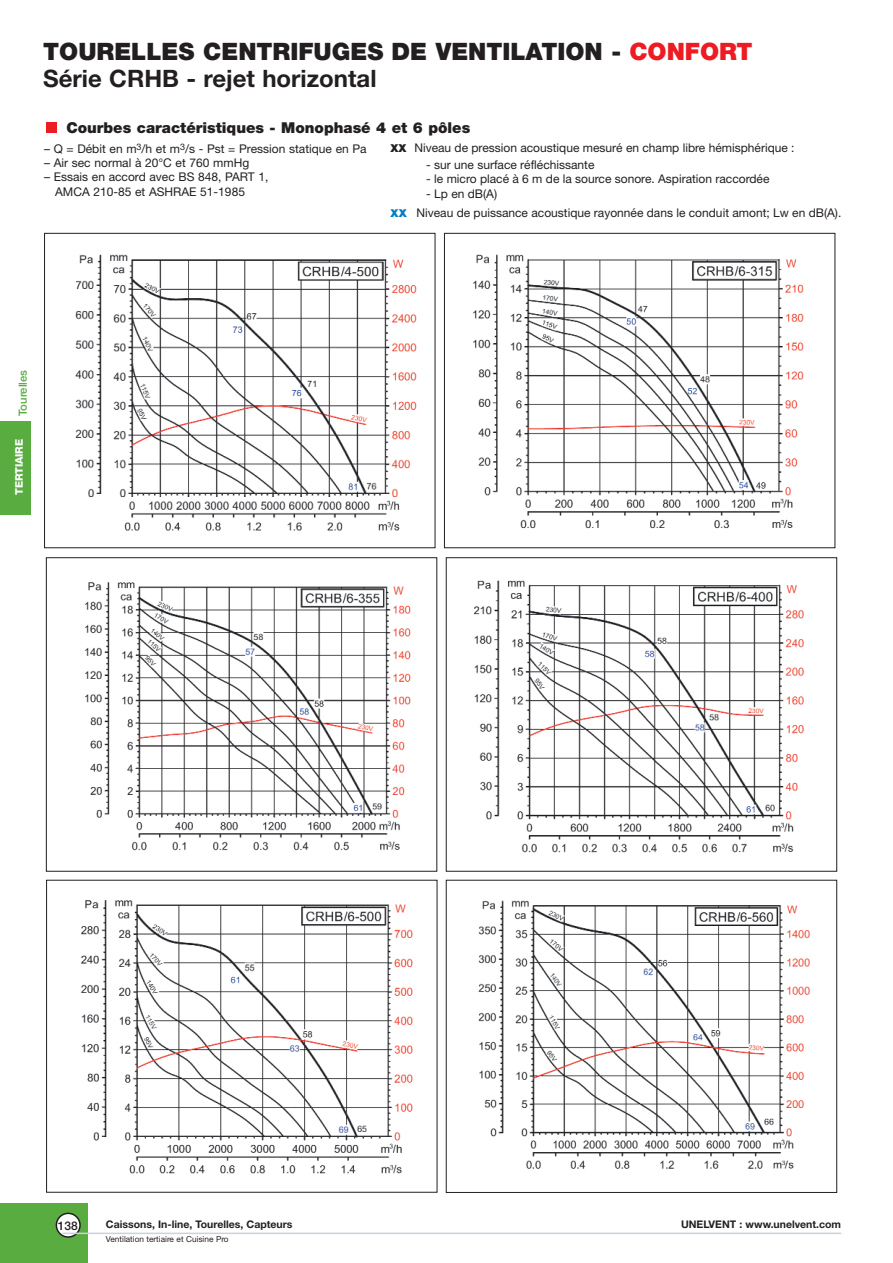
<style>
.page{position:relative;width:893px;height:1263px;background:#fff}
.page>*{position:absolute;margin:0;border:0;box-sizing:border-box;transform-origin:0 0}
.t1{font:900 24px/27px "Helvetica Neue";color:#231f20}
.t2{font:900 15px "Helvetica Neue";color:#231f20}
.t3{font:800 15px "Helvetica Neue";color:#231f20}
.t4{font:12px/14.4px "Helvetica Neue";color:#231f20}
.t5{font:500 12px "Helvetica Neue";color:#231f20}
.t6{font:500 11.25px "Helvetica Neue";color:#58ac40}
.t7{font:700 10.5px "Helvetica Neue";color:#231f20}
.t8{font:800 10.5px "Helvetica Neue";letter-spacing:-.015em;color:#fff}
.t9{font:8.25px "Helvetica Neue";color:#231f20}
.s1{color:#ed1c24}
.s2{font-weight:700}
.s3{font-weight:800;font-size:15px;color:#007dc5}
</style>
<div class="page">
<div style="left:46px;top:122px;width:11px;height:11px;background:#ed1c24"></div>
<img style="left:473px;top:254px;width:331px;height:275px">
<div style="left:444px;top:233px;width:391px;height:315px;border:1px solid #231f20"></div>
<img style="left:75px;top:254px;width:342px;height:277px">
<div style="left:44px;top:233px;width:391px;height:315px;border:1px solid #231f20"></div>
<img style="left:474px;top:580px;width:330px;height:273px">
<div style="left:446px;top:557px;width:391px;height:315px;border:1px solid #231f20"></div>
<img style="left:478px;top:901px;width:332px;height:268px">
<div style="left:446px;top:880px;width:391px;height:313px;border:1px solid #231f20"></div>
<img style="left:85px;top:582px;width:326px;height:269px">
<div style="left:46px;top:557px;width:391px;height:315px;border:1px solid #231f20"></div>
<img style="left:81px;top:900px;width:332px;height:274px">
<div style="left:46px;top:880px;width:391px;height:313px;border:1px solid #231f20"></div>
<div style="left:0;top:1203px;width:88px;height:60px;background:#58ac40"></div>
<svg style="left:56px;top:1213px;width:25px;height:25px"></svg>
<hr style="left:62px;top:1233px;width:779px;height:1px;background:#c9d4d9">
<div style="left:0;top:421px;width:30px;height:93px;background:#58ac40"></div>
<h1 class="t1" style="left:43px;top:40px;width:710px">TOURELLES CENTRIFUGES DE VENTILATION - <span class="s1">CONFORT<br></span><span class="s2">Série CRHB - rejet horizontal</span></h1>
<p class="t2" style="left:66px;top:122px;width:405px">Courbes caractéristiques - Monophasé 4 et 6 pôles</p>
<p class="t4" style="left:44px;top:142px;width:324px">– Q = Débit en m<sup>3</sup>/h et m<sup>3</sup>/s - Pst = Pression statique en Pa</p>
<p class="t4" style="left:44px;top:157px;width:207px">– Air sec normal à 20°C et 760 mmHg</p>
<p class="t4" style="left:55px;top:171px;width:215px;text-indent:-11px">– Essais en accord avec BS 848, PART 1,<br>AMCA 210-85 et ASHRAE 51-1985</p>
<p class="t4" style="left:414px;top:142px;width:382px">Niveau de pression acoustique mesuré en champ libre hémisphérique :</p>
<p class="t3" style="left:390px;top:142px;width:18px">xx</p>
<p class="t4" style="left:426px;top:159px;width:170px">- sur une surface réfléchissante</p>
<p class="t4" style="left:426px;top:173px;width:345px">- le micro placé à 6 m de la source sonore. Aspiration raccordée</p>
<p class="t4" style="left:426px;top:187px;width:72px">- Lp en dB(A)</p>
<p class="t4" style="left:390px;top:206px;width:452px"><span class="s3">xx</span> Niveau de puissance acoustique rayonnée dans le conduit amont; Lw en dB(A).</p>
<p class="t6" style="left:19px;top:416px;width:48px;rotate:-90deg">Tourelles</p>
<p class="t8" style="left:15px;top:495px;width:57px;rotate:-90deg">TERTIAIRE</p>
<p class="t5" style="left:58px;top:1221px;width:22px">138</p>
<p class="t7" style="left:106px;top:1221px;width:188px">Caissons, In-line, Tourelles, Capteurs</p>
<p class="t7" style="left:681px;top:1221px;width:162px">UNELVENT : www.unelvent.com</p>
<p class="t9" style="left:106px;top:1236px;width:124px">Ventilation tertiaire et Cuisine Pro</p>
</div>
